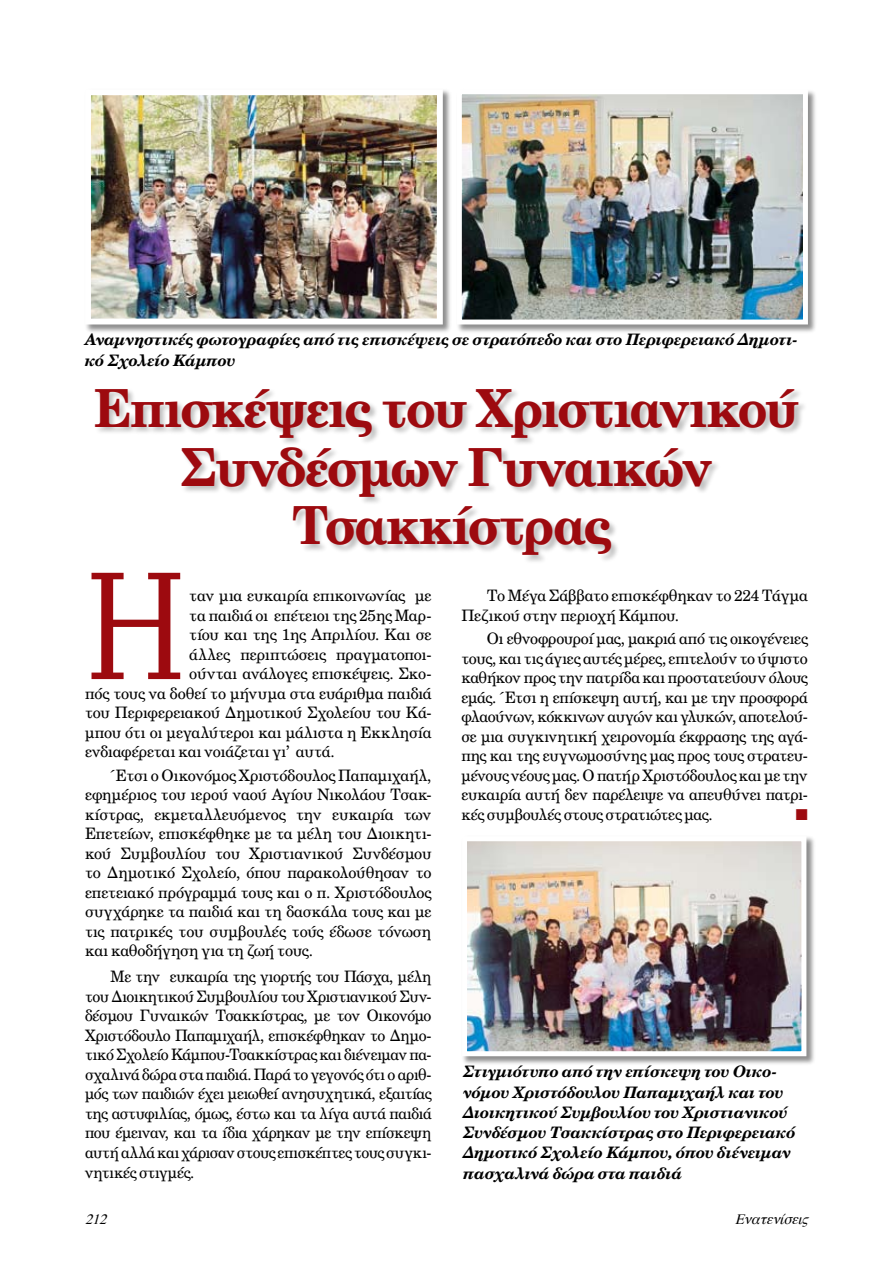
<style>
.page{position:relative;width:893px;height:1263px;background:#fff}
.page>*{position:absolute;margin:0;border:0;box-sizing:border-box;transform-origin:0 0}
.t1{font:158.4px "PF Diplomat";color:#9d0a0f;scale:.83 1}
.t2{font:52.5px/58.5px "UB Century Bold";letter-spacing:-.02em;color:#9d0a0f;text-align:center;scale:.95 1}
.t3{font:15.75px/19.5px "UB Century";letter-spacing:-.015em;color:#000;text-align:justify}
.t4{font:italic 15.75px/20.2px "UB Century Bold";letter-spacing:-.005em;color:#000}
.t5{font:15.75px "Zapf Dingbats ITC";color:#9d0a0f}
.t6{font:italic 14.25px "Times";color:#000}
</style>
<div class="page">
<div style="left:95px;top:388px;width:713px;height:176px;background:#000;opacity:.25"></div>
<div style="left:461px;top:835px;width:355px;height:231px;background:#000;opacity:.45"></div>
<img style="left:468px;top:842px;width:332px;height:208px">
<div style="left:462px;top:836px;width:344px;height:220px;border:5px solid #fff"></div>
<div style="left:84px;top:88px;width:368px;height:246px;background:#000;opacity:.45"></div>
<img style="left:92px;top:96px;width:344px;height:221px">
<div style="left:85px;top:89px;width:358px;height:235px;border:6px solid #fff"></div>
<div style="left:456px;top:88px;width:361px;height:246px;background:#000;opacity:.45"></div>
<img style="left:463px;top:95px;width:339px;height:223px">
<div style="left:457px;top:89px;width:351px;height:235px;border:5px solid #fff"></div>
<p class="t4" style="left:85px;top:329px;width:715px">Αναμνηστικές φωτογραφίες από τις επισκέψεις σε στρατόπεδο και στο Περιφερειακό Δημοτι&shy;κό Σχολείο Κάμπου</p>
<h2 class="t2" style="left:94px;top:378px;width:743px">Επισκέψεις του Χριστιανικού<br>Συνδέσμων Γυναικών<br>Τσακκίστρας</h2>
<h1 class="t1" style="left:85px;top:544px;width:124px">H</h1>
<p class="t3" style="left:461px;top:585px;width:348px;text-indent:26px">Το Μέγα Σάββατο επισκέφθηκαν το 224 Τάγμα<br>Πεζικού στην περιοχή Κάμπου.</p>
<p class="t3" style="left:461px;top:629px;width:348px;text-indent:26px">Οι εθνοφρουροί μας, μακριά από τις οικογένειες τους, και τις άγιες αυτές μέρες, επιτελούν το ύψιστο καθήκον προς την πατρίδα και προστατεύουν όλους εμάς. Έτσι η επίσκεψη αυτή, και με την προσφορά φλαούνων, κόκκινων αυγών και γλυκών, αποτελού&shy;σε μια συγκινητική χειρονομία έκφρασης της αγά&shy;πης και της ευγνωμοσύνης μας προς τους στρατευ&shy;μένους νέους μας. Ο πατήρ Χριστόδουλος και με την ευκαιρία αυτή δεν παρέλειψε να απευθύνει πατρι&shy;κές συμβουλές στους στρατιώτες μας.</p>
<p class="t3" style="left:189px;top:585px;width:244px">ταν μια ευκαιρία επικοινωνίας με</p>
<p class="t3" style="left:189px;top:605px;width:244px">τα παιδιά οι επέτειοι της 25ης Μαρ-</p>
<p class="t3" style="left:189px;top:624px;width:244px">τίου και της 1ης Απριλίου. Και σε</p>
<p class="t3" style="left:189px;top:644px;width:244px">άλλες περιπτώσεις πραγματοποι-</p>
<p class="t3" style="left:189px;top:663px;width:244px">ούνται ανάλογες επισκέψεις. Σκο-</p>
<p class="t3" style="left:85px;top:683px;width:348px">πός τους να δοθεί το μήνυμα στα ευάριθμα παιδιά</p>
<p class="t3" style="left:85px;top:702px;width:348px">του Περιφερειακού Δημοτικού Σχολείου του Κά-</p>
<p class="t3" style="left:85px;top:722px;width:348px">μπου ότι οι μεγαλύτεροι και μάλιστα η Εκκλησία</p>
<p class="t3" style="left:85px;top:741px;width:251px">ενδιαφέρεται και νοιάζεται γι’ αυτά.</p>
<p class="t3" style="left:85px;top:765px;width:348px;text-indent:26px">Έτσι ο Οικονόμος Χριστόδουλος Παπαμιχαήλ, εφημέριος του ιερού ναού Αγίου Νικολάου Τσακ&shy;κίστρας, εκμεταλλευόμενος την ευκαιρία των Επετείων, επισκέφθηκε με τα μέλη του Διοικητι&shy;κού Συμβουλίου του Χριστιανικού Συνδέσμου το Δημοτικό Σχολείο, όπου παρακολούθησαν το επετειακό πρόγραμμά τους και ο π. Χριστόδουλος συγχάρηκε τα παιδιά και τη δασκάλα τους και με τις πατρικές του συμβουλές τούς έδωσε τόνωση και καθοδήγηση για τη ζωή τους.</p>
<p class="t3" style="left:85px;top:967px;width:348px;text-indent:26px">Με την ευκαιρία της γιορτής του Πάσχα, μέλη του Διοικητικού Συμβουλίου του Χριστιανικού Συν&shy;δέσμου Γυναικών Τσακκίστρας, με τον Οικονόμο Χριστόδουλο Παπαμιχαήλ, επισκέφθηκαν το Δημο&shy;τικό Σχολείο Κάμπου-Τσακκίστρας και διένειμαν πα&shy;σχαλινά δώρα στα παιδιά. Παρά το γεγονός ότι ο αριθ&shy;μός των παιδιών έχει μειωθεί ανησυχητικά, εξαιτίας της αστυφιλίας, όμως, έστω και τα λίγα αυτά παιδιά που έμειναν, και τα ίδια χάρηκαν με την επίσκεψη αυτή αλλά και χάρισαν στους επισκέπτες τους συγκι&shy;νητικές στιγμές.</p>
<p class="t5" style="left:796px;top:807px;width:13px">■</p>
<p class="t4" style="left:463px;top:1061px;width:334px">Στιγμιότυπο από την επίσκεψη του Οικο&shy;νόμου Χριστόδουλου Παπαμιχαήλ και του Διοικητικού Συμβουλίου του Χριστιανικού Συνδέσμου Τσακκίστρας στο Περιφερειακό Δημοτικό Σχολείο Κάμπου, όπου διένειμαν πασχαλινά δώρα στα παιδιά</p>
<p class="t6" style="left:85px;top:1205px;width:29px">212</p>
<p class="t6" style="left:735px;top:1205px;width:81px">Eνατενίσεις</p>
</div>
